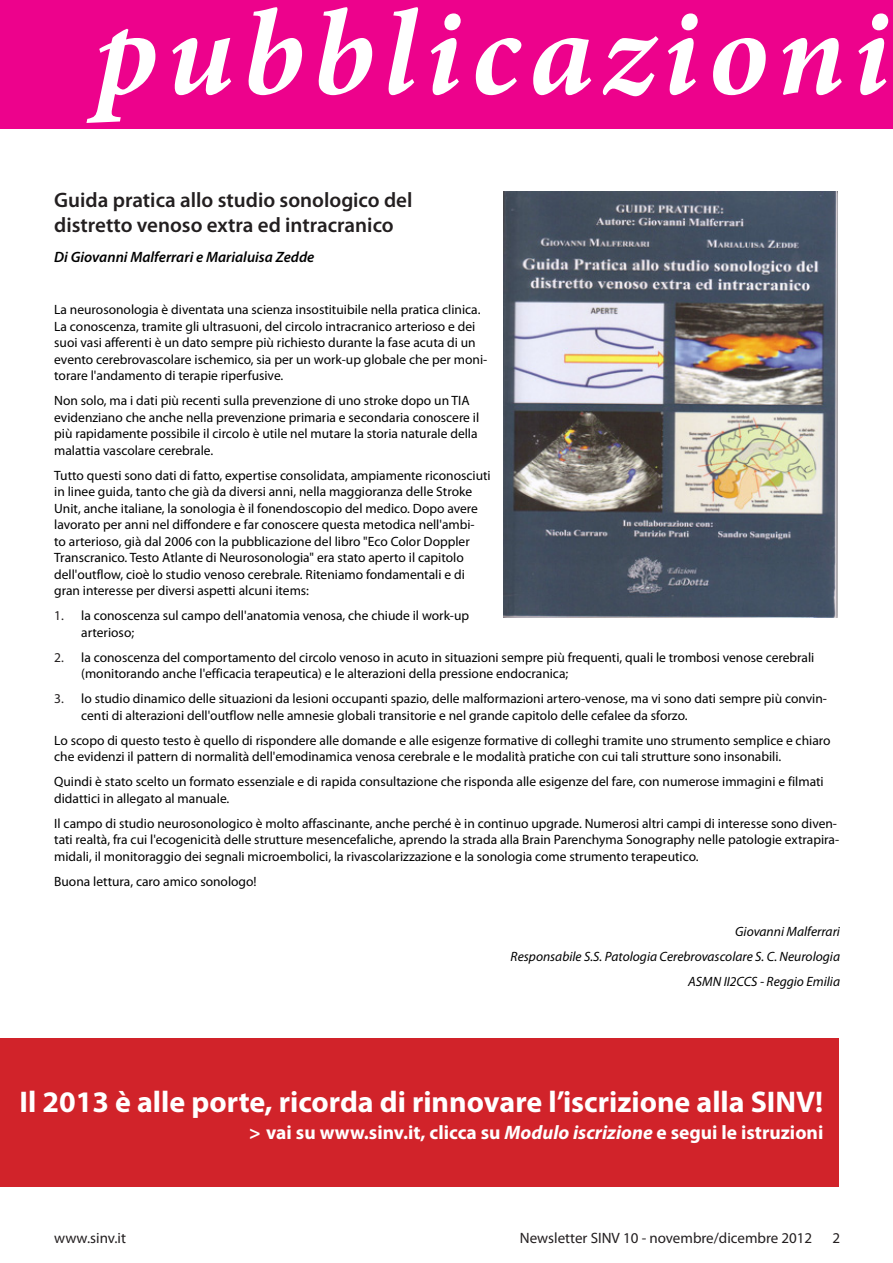
<style>
.page{position:relative;width:893px;height:1263px;background:#fff}
.page>*{position:absolute;margin:0;border:0;box-sizing:border-box;transform-origin:0 0}
.t1{font:italic 700 123px "Minion Pro";letter-spacing:.07em;color:#fff}
.t2{font:700 30px "Myriad Pro";color:#fff}
.titolo_articolo{font:600 21px/25.2px "Myriad Pro";color:#231f20}
.t3{font:700 19.5px "Myriad Pro";color:#fff}
.t4{font:15px "Myriad Pro";color:#231f20}
.testo{font:italic 600 15px "Myriad Pro";color:#000}
.testo-2{font:13.5px/16.5px "Myriad Pro";color:#000}
.testo-3{font:italic 13.5px "Myriad Pro";color:#000}
.s1{color:#231f20}
.s2{font-style:italic}
</style>
<div class="page">
<div style="left:0;top:0;width:893px;height:128px;background:#ed028c"></div>
<img style="left:504px;top:191px;width:334px;height:427px">
<div style="left:0;top:1037px;width:839px;height:149px;background:#d1232a"></div>
<p class="t1" style="left:95px;top:-33px;width:796px">pubblicazioni</p>
<p class="titolo_articolo" style="left:54px;top:187px;width:360px">Guida pratica allo studio sonologico del distretto venoso extra ed intracranico</p>
<p class="testo" style="left:54px;top:247px;width:262px">Di Giovanni Malferrari e Marialuisa Zedde</p>
<p class="testo-2" style="left:54px;top:301px;width:435px">La neurosonologia è diventata una scienza insostituibile nella pratica clinica.<br>La conoscenza, tramite gli ultrasuoni, del circolo intracranico arterioso e dei suoi vasi afferenti è un dato sempre più richiesto durante la fase acuta di un evento cerebrovascolare ischemico, sia per un work-up globale che per moni&shy;torare l'andamento di terapie riperfusive.</p>
<p class="testo-2" style="left:54px;top:392px;width:427px">Non solo, ma i dati più recenti sulla prevenzione di uno stroke dopo un TIA evidenziano che anche nella prevenzione primaria e secondaria conoscere il più rapidamente possibile il circolo è utile nel mutare la storia naturale della malattia vascolare cerebrale.</p>
<p class="testo-2" style="left:54px;top:467px;width:438px">Tutto questi sono dati di fatto, expertise consolidata, ampiamente riconosciuti in linee guida, tanto che già da diversi anni, nella maggioranza delle Stroke Unit, anche italiane, la sonologia è il fonendoscopio del medico. Dopo avere lavorato per anni nel diffondere e far conoscere questa metodica nell'ambi-<br>to arterioso, già dal 2006 con la pubblicazione del libro "Eco Color Doppler Transcranico. Testo Atlante di Neurosonologia" era stato aperto il capitolo dell'outflow, cioè lo studio venoso cerebrale. Riteniamo fondamentali e di gran interesse per diversi aspetti alcuni items:</p>
<p class="testo-2" style="left:81px;top:607px;width:389px;text-indent:-27px"><span class="s1">1.</span> la conoscenza sul campo dell'anatomia venosa, che chiude il work-up arterioso;</p>
<p class="testo-2" style="left:81px;top:649px;width:735px;text-indent:-27px"><span class="s1">2.</span> la conoscenza del comportamento del circolo venoso in acuto in situazioni sempre più frequenti, quali le trombosi venose cerebrali (monitorando anche l'efficacia terapeutica) e le alterazioni della pressione endocranica;</p>
<p class="testo-2" style="left:81px;top:690px;width:747px;text-indent:-27px"><span class="s1">3.</span> lo studio dinamico delle situazioni da lesioni occupanti spazio, delle malformazioni artero-venose, ma vi sono dati sempre più convin&shy;centi di alterazioni dell'outflow nelle amnesie globali transitorie e nel grande capitolo delle cefalee da sforzo.</p>
<p class="testo-2" style="left:54px;top:732px;width:778px">Lo scopo di questo testo è quello di rispondere alle domande e alle esigenze formative di colleghi tramite uno strumento semplice e chiaro che evidenzi il pattern di normalità dell'emodinamica venosa cerebrale e le modalità pratiche con cui tali strutture sono insonabili.</p>
<p class="testo-2" style="left:54px;top:773px;width:771px">Quindi è stato scelto un formato essenziale e di rapida consultazione che risponda alle esigenze del fare, con numerose immagini e filmati didattici in allegato al manuale.</p>
<p class="testo-2" style="left:54px;top:815px;width:786px">Il campo di studio neurosonologico è molto affascinante, anche perché è in continuo upgrade. Numerosi altri campi di interesse sono diven&shy;tati realtà, fra cui l'ecogenicità delle strutture mesencefaliche, aprendo la strada alla Brain Parenchyma Sonography nelle patologie extrapira&shy;midali, il monitoraggio dei segnali microembolici, la rivascolarizzazione e la sonologia come strumento terapeutico.</p>
<p class="testo-2" style="left:54px;top:873px;width:204px">Buona lettura, caro amico sonologo!</p>
<p class="testo-3" style="left:735px;top:923px;width:106px">Giovanni Malferrari</p>
<p class="testo-3" style="left:511px;top:948px;width:331px">Responsabile S.S. Patologia Cerebrovascolare S. C. Neurologia</p>
<p class="testo-3" style="left:688px;top:973px;width:153px">ASMN II2CCS - Reggio Emilia</p>
<p class="t2" style="left:20px;top:1082px;width:805px">Il 2013 è alle porte, ricorda di rinnovare l’iscrizione alla SINV!</p>
<p class="t3" style="left:249px;top:1119px;width:576px">&gt; vai su www.sinv.it, clicca su <span class="s2">Modulo iscrizione</span> e segui le istruzioni</p>
<p class="t4" style="left:54px;top:1229px;width:73px">www.sinv.it</p>
<p class="t4" style="left:520px;top:1229px;width:294px">Newsletter SINV 10 - novembre/dicembre 2012</p>
<p class="t4" style="left:832px;top:1229px;width:9px">2</p>
</div>
